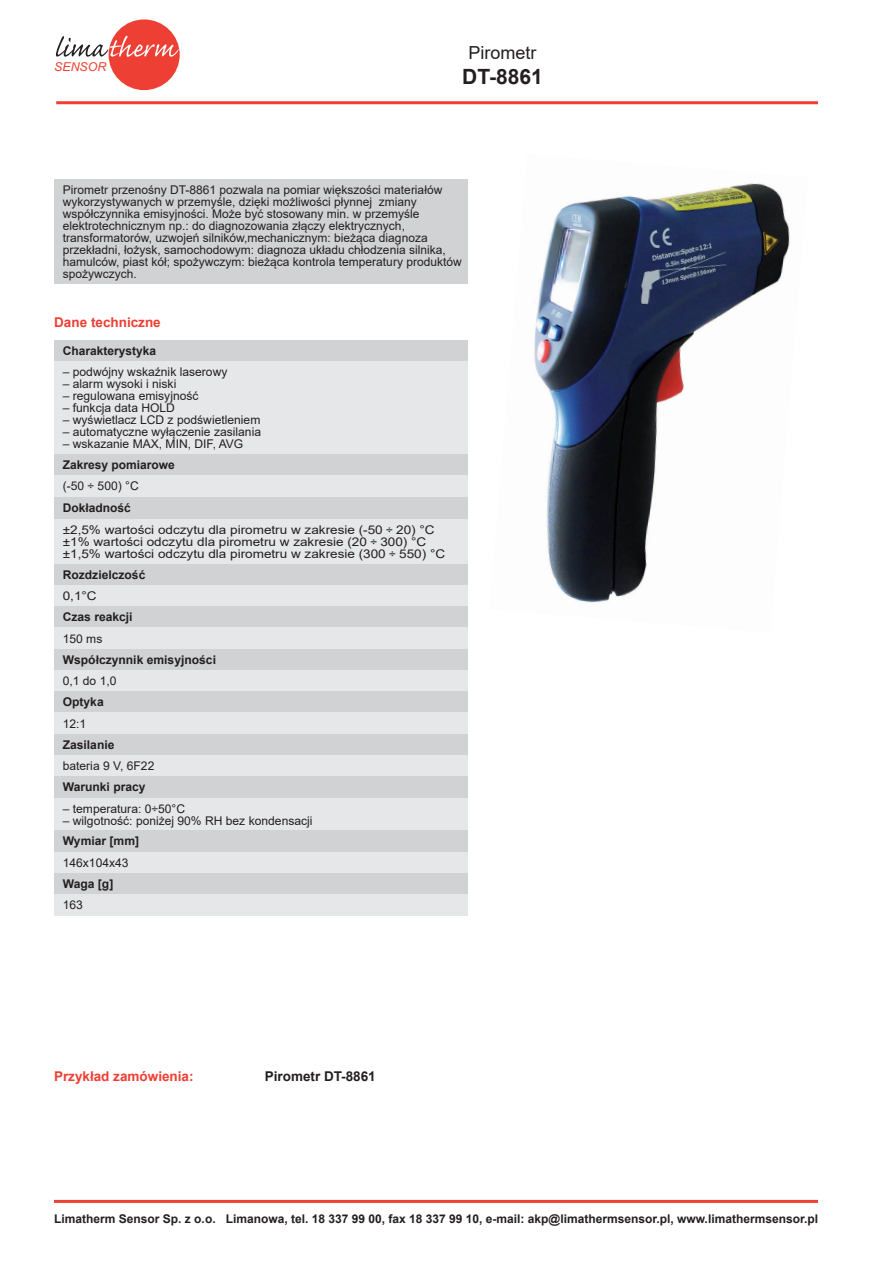
<style>
.page{position:relative;width:872px;height:1268px;background:#fff}
.page>*{position:absolute;margin:0;border:0;box-sizing:border-box;transform-origin:0 0}
.t1{font:700 21px "Arial";color:#231f20}
.t2{font:18px "Arial";color:#231f20}
.t3{font:700 13.5px "Arial";color:#ee3f34}
.t4{font:700 13.5px "Arial";color:#231f20}
.t5{font:700 13.5px "Arial";color:#ee3e34}
.t6{font:italic 12.3px "Arial";color:#ee3f34}
.t7{font:12px/12px "Arial";color:#231f20}
.t8{font:700 12px "Arial";color:#231f20}
.t9{font:12px/12px "Arial";color:#231f20;scale:1.13 1}
</style>
<div class="page">
<hr style="left:54px;top:1199px;width:764px;height:3px;background:#ee3f34">
<div style="left:109px;top:19px;width:71px;height:71px;background:#ee3f34;border-radius:50%"></div>
<svg style="left:56px;top:36px;width:123px;height:21px"></svg>
<hr style="left:56px;top:101px;width:762px;height:3px;background:#ee3f34">
<div style="left:54px;top:340px;width:414px;height:21px;background:#d1d2d4"></div>
<div style="left:54px;top:361px;width:414px;height:93px;background:#e6e7e9"></div>
<div style="left:54px;top:454px;width:414px;height:21px;background:#d1d2d4"></div>
<div style="left:54px;top:475px;width:414px;height:22px;background:#e6e7e9"></div>
<div style="left:54px;top:497px;width:414px;height:22px;background:#d1d2d4"></div>
<div style="left:54px;top:519px;width:414px;height:45px;background:#e6e7e9"></div>
<div style="left:54px;top:564px;width:414px;height:21px;background:#d1d2d4"></div>
<div style="left:54px;top:585px;width:414px;height:21px;background:#e6e7e9"></div>
<div style="left:54px;top:606px;width:414px;height:21px;background:#d1d2d4"></div>
<div style="left:54px;top:627px;width:414px;height:22px;background:#e6e7e9"></div>
<div style="left:54px;top:649px;width:414px;height:21px;background:#d1d2d4"></div>
<div style="left:54px;top:670px;width:414px;height:21px;background:#e6e7e9"></div>
<div style="left:54px;top:691px;width:414px;height:21px;background:#d1d2d4"></div>
<div style="left:54px;top:712px;width:414px;height:22px;background:#e6e7e9"></div>
<div style="left:54px;top:734px;width:414px;height:21px;background:#d1d2d4"></div>
<div style="left:54px;top:755px;width:414px;height:21px;background:#e6e7e9"></div>
<div style="left:54px;top:776px;width:414px;height:21px;background:#d1d2d4"></div>
<div style="left:54px;top:797px;width:414px;height:33px;background:#e6e7e9"></div>
<div style="left:54px;top:830px;width:414px;height:21px;background:#d1d2d4"></div>
<div style="left:54px;top:851px;width:414px;height:22px;background:#e6e7e9"></div>
<div style="left:54px;top:873px;width:414px;height:21px;background:#d1d2d4"></div>
<div style="left:54px;top:894px;width:414px;height:21px;background:#e6e7e9"></div>
<div style="left:54px;top:179px;width:414px;height:105px;background:#d1d2d4"></div>
<img style="left:534px;top:183px;width:256px;height:420px">
<p class="t6" style="left:54px;top:58px;width:54px">SENSOR</p>
<h2 class="t2" style="left:468px;top:40px;width:70px">Pirometr</h2>
<h1 class="t1" style="left:462px;top:62px;width:82px">DT-8861</h1>
<p class="t7" style="left:63px;top:183px;width:400px">Pirometr przenośny DT-8861 pozwala na pomiar większości materiałów wykorzystywanych w przemyśle, dzięki możliwości płynnej zmiany współczynnika emisyjności. Może być stosowany min. w przemyśle elektrotechnicznym np.: do diagnozowania złączy elektrycznych, transformatorów, uzwojeń silników,mechanicznym: bieżąca diagnoza przekładni, łożysk, samochodowym: diagnoza układu chłodzenia silnika, hamulców, piast kół; spożywczym: bieżąca kontrola temperatury produktów spożywczych.</p>
<p class="t5" style="left:54px;top:312px;width:108px">Dane techniczne</p>
<p class="t8" style="left:63px;top:342px;width:95px">Charakterystyka</p>
<p class="t7" style="left:63px;top:366px;width:166px">– podwójny wskaźnik laserowy</p>
<p class="t7" style="left:63px;top:378px;width:115px">– alarm wysoki i niski</p>
<p class="t7" style="left:63px;top:390px;width:137px">– regulowana emisyjność</p>
<p class="t7" style="left:63px;top:402px;width:114px">– funkcja data HOLD</p>
<p class="t7" style="left:63px;top:414px;width:199px">– wyświetlacz LCD z podświetleniem</p>
<p class="t7" style="left:63px;top:426px;width:200px">– automatyczne wyłączenie zasilania</p>
<p class="t7" style="left:63px;top:438px;width:182px">– wskazanie MAX, MIN, DIF, AVG</p>
<p class="t8" style="left:63px;top:456px;width:114px">Zakresy pomiarowe</p>
<p class="t7" style="left:63px;top:480px;width:78px">(-50 ÷ 500) °C</p>
<p class="t8" style="left:63px;top:499px;width:70px">Dokładność</p>
<p class="t9" style="left:63px;top:523px;width:340px">±2,5% wartości odczytu dla pirometru w zakresie (-50 ÷ 20) °C ±1% wartości odczytu dla pirometru w zakresie (20 ÷ 300) °C ±1,5% wartości odczytu dla pirometru w zakresie (300 ÷ 550) °C</p>
<p class="t8" style="left:63px;top:566px;width:84px">Rozdzielczość</p>
<p class="t9" style="left:63px;top:589px;width:32px">0,1°C</p>
<p class="t8" style="left:63px;top:608px;width:71px">Czas reakcji</p>
<p class="t7" style="left:63px;top:632px;width:41px">150 ms</p>
<p class="t8" style="left:63px;top:651px;width:155px">Współczynnik emisyjności</p>
<p class="t7" style="left:63px;top:674px;width:55px">0,1 do 1,0</p>
<p class="t8" style="left:63px;top:693px;width:43px">Optyka</p>
<p class="t7" style="left:63px;top:717px;width:25px">12:1</p>
<p class="t8" style="left:63px;top:736px;width:53px">Zasilanie</p>
<p class="t7" style="left:63px;top:759px;width:93px">bateria 9 V, 6F22</p>
<p class="t8" style="left:63px;top:778px;width:84px">Warunki pracy</p>
<p class="t7" style="left:63px;top:802px;width:124px">– temperatura: 0÷50°C</p>
<p class="t7" style="left:63px;top:814px;width:251px">– wilgotność: poniżej 90% RH bez kondensacji</p>
<p class="t8" style="left:63px;top:832px;width:78px">Wymiar [mm]</p>
<p class="t7" style="left:63px;top:856px;width:67px">146x104x43</p>
<p class="t8" style="left:63px;top:875px;width:52px">Waga [g]</p>
<p class="t7" style="left:63px;top:898px;width:22px">163</p>
<p class="t3" style="left:54px;top:1066px;width:141px">Przykład zamówienia:</p>
<p class="t4" style="left:265px;top:1066px;width:113px">Pirometr DT-8861</p>
<p class="t8" style="left:54px;top:1209px;width:765px">Limatherm Sensor Sp. z o.o. Limanowa, tel. 18 337 99 00, fax 18 337 99 10, e-mail: akp@limathermsensor.pl, www.limathermsensor.pl</p>
</div>
